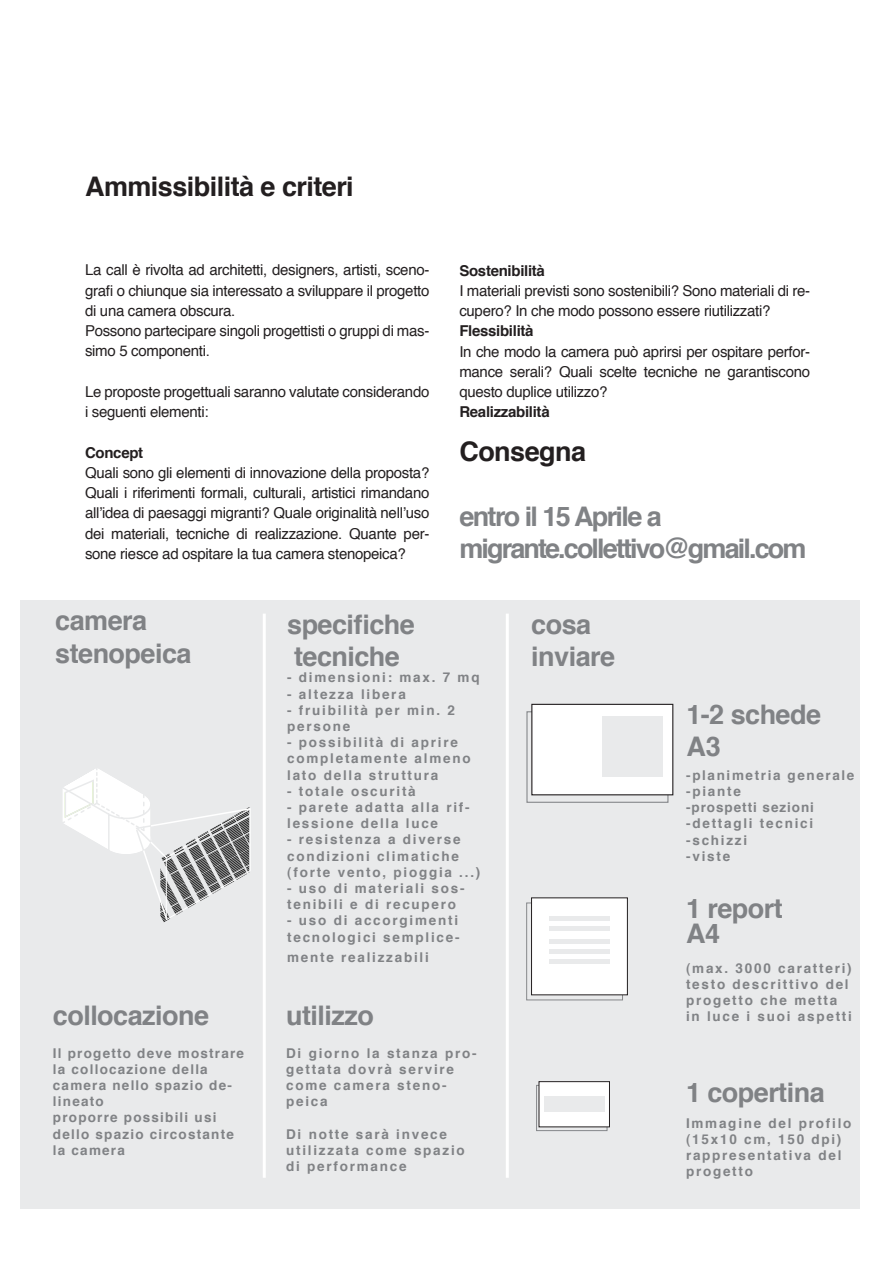
<style>
.page{position:relative;width:893px;height:1263px;background:#fff}
.page>*{position:absolute;margin:0;border:0;box-sizing:border-box;transform-origin:0 0}
.t1{font:700 27px/32.4px "Helvetica";letter-spacing:-.02em;color:#808285}
.t2{font:700 27px "Helvetica";letter-spacing:-.02em;color:#231f20}
.t3{font:700 27px "Helvetica";letter-spacing:-.07em;color:#808285}
.t4{font:700 27px "Helvetica";letter-spacing:-.06em;color:#808285}
.t5{font:15px/20.2px "Helvetica";letter-spacing:-.02em;color:#231f20;text-align:justify}
.t6{font:700 15px "Helvetica";letter-spacing:-.02em;color:#231f20}
.t7{font:700 13.5px/16.2px "Helvetica";letter-spacing:.13em;color:#808285}
.t8{font:700 13.5px/16.2px "Helvetica";letter-spacing:.09em;color:#808285}
.t9{font:700 13.5px "Helvetica";letter-spacing:.07em;color:#808285}
</style>
<div class="page">
<div style="left:20px;top:601px;width:840px;height:608px;background:#e9eaeb"></div>
<div style="left:526px;top:711px;width:142px;height:92px;border:1px solid #86888b"></div>
<div style="left:536px;top:1085px;width:71px;height:46px;border:1px solid #86888b"></div>
<div style="left:526px;top:902px;width:97px;height:98px;border:1px solid #86888b"></div>
<div style="left:532px;top:704px;width:141px;height:91px;background:#fff"></div>
<div style="left:531px;top:704px;width:142px;height:91px;border:1px solid #231f20"></div>
<div style="left:539px;top:1082px;width:70px;height:45px;background:#fff"></div>
<div style="left:539px;top:1081px;width:71px;height:46px;border:1px solid #231f20"></div>
<div style="left:531px;top:898px;width:96px;height:97px;background:#fff"></div>
<div style="left:531px;top:897px;width:97px;height:98px;border:1px solid #231f20"></div>
<div style="left:602px;top:716px;width:61px;height:60px;background:#e9eaeb"></div>
<div style="left:544px;top:1096px;width:60px;height:16px;background:#e9eaeb"></div>
<hr style="left:549px;top:916px;width:61px;height:4px;background:#e9eaeb">
<hr style="left:549px;top:926px;width:61px;height:4px;background:#e9eaeb">
<hr style="left:549px;top:949px;width:61px;height:4px;background:#e9eaeb">
<hr style="left:549px;top:939px;width:61px;height:4px;background:#e9eaeb">
<div style="left:549px;top:959px;width:61px;height:5px;background:#e9eaeb"></div>
<hr style="left:506px;top:614px;width:3px;height:564px;background:#fff">
<hr style="left:263px;top:614px;width:3px;height:564px;background:#fff">
<svg style="left:63px;top:769px;width:188px;height:153px"></svg>
<p class="t2" style="left:85px;top:165px;width:270px">Ammissibilità e criteri</p>
<p class="t5" style="left:85px;top:260px;width:346px">La call è rivolta ad architetti, designers, artisti, sceno&shy;grafi o chiunque sia interessato a sviluppare il progetto di una camera obscura.</p>
<p class="t5" style="left:85px;top:321px;width:346px">Possono partecipare singoli progettisti o gruppi di mas&shy;simo 5 componenti.</p>
<p class="t5" style="left:85px;top:382px;width:346px">Le proposte progettuali saranno valutate considerando i seguenti elementi:</p>
<p class="t6" style="left:85px;top:440px;width:60px">Concept</p>
<p class="t5" style="left:85px;top:463px;width:346px">Quali sono gli elementi di innovazione della proposta?<br>Quali i riferimenti formali, culturali, artistici rimandano all’idea di paesaggi migranti? Quale originalità nell’uso dei materiali, tecniche di realizzazione. Quante per&shy;sone riesce ad ospitare la tua camera stenopeica?</p>
<p class="t6" style="left:459px;top:258px;width:87px">Sostenibilità</p>
<p class="t5" style="left:459px;top:281px;width:352px">I materiali previsti sono sostenibili? Sono materiali di re&shy;cupero? In che modo possono essere riutilizzati?</p>
<p class="t6" style="left:459px;top:319px;width:76px">Flessibilità</p>
<p class="t5" style="left:459px;top:342px;width:352px">In che modo la camera può aprirsi per ospitare perfor&shy;mance serali? Quali scelte tecniche ne garantiscono questo duplice utilizzo?</p>
<p class="t6" style="left:459px;top:400px;width:92px">Realizzabilità</p>
<p class="t2" style="left:459px;top:430px;width:128px">Consegna</p>
<p class="t4" style="left:459px;top:495px;width:204px">entro il 15 Aprile a</p>
<p class="t3" style="left:459px;top:527px;width:349px">migrante.collettivo@gmail.com</p>
<p class="t1" style="left:55px;top:605px;width:93px">camera</p>
<p class="t1" style="left:55px;top:637px;width:138px">stenopeica</p>
<p class="t1" style="left:53px;top:1000px;width:158px">collocazione</p>
<p class="t8" style="left:53px;top:1045px;width:193px">Il progetto deve mostrare la collocazione della camera nello spazio de&shy;lineato</p>
<p class="t8" style="left:53px;top:1110px;width:182px">proporre possibili usi dello spazio circostante la camera</p>
<p class="t1" style="left:287px;top:608px;width:129px">specifiche</p>
<p class="t1" style="left:294px;top:641px;width:107px">tecniche</p>
<p class="t7" style="left:287px;top:670px;width:194px">- dimensioni: max. 7 mq</p>
<p class="t7" style="left:287px;top:686px;width:120px">- altezza libera</p>
<p class="t7" style="left:287px;top:702px;width:169px">- fruibilità per min. 2 persone</p>
<p class="t7" style="left:287px;top:734px;width:185px">- possibilità di aprire completamente almeno lato della struttura</p>
<p class="t7" style="left:287px;top:783px;width:130px">- totale oscurità</p>
<p class="t7" style="left:287px;top:799px;width:184px">- parete adatta alla rif&shy;lessione della luce</p>
<p class="t7" style="left:287px;top:832px;width:195px">- resistenza a diverse condizioni climatiche (forte vento, pioggia ...)</p>
<p class="t7" style="left:287px;top:880px;width:179px">- uso di materiali sos&shy;tenibili e di recupero</p>
<p class="t7" style="left:287px;top:913px;width:174px">- uso di accorgimenti tecnologici semplice-</p>
<p class="t7" style="left:287px;top:949px;width:143px">mente realizzabili</p>
<p class="t1" style="left:286px;top:1000px;width:89px">utilizzo</p>
<p class="t7" style="left:286px;top:1045px;width:192px">Di giorno la stanza pro&shy;gettata dovrà servire come camera steno&shy;peica</p>
<p class="t7" style="left:286px;top:1126px;width:180px">Di notte sarà invece utilizzata come spazio di performance</p>
<p class="t1" style="left:531px;top:608px;width:85px">cosa inviare</p>
<p class="t1" style="left:686px;top:699px;width:136px">1-2 schede</p>
<p class="t1" style="left:686px;top:731px;width:36px">A3</p>
<p class="t7" style="left:686px;top:767px;width:170px">-planimetria generale</p>
<p class="t7" style="left:686px;top:783px;width:56px">-piante</p>
<p class="t9" style="left:686px;top:796px;width:129px">-prospetti sezioni</p>
<p class="t7" style="left:686px;top:816px;width:129px">-dettagli tecnici</p>
<p class="t7" style="left:686px;top:832px;width:63px">-schizzi</p>
<p class="t7" style="left:686px;top:848px;width:46px">-viste</p>
<p class="t1" style="left:686px;top:892px;width:98px">1 report</p>
<p class="t1" style="left:686px;top:917px;width:35px">A4</p>
<p class="t7" style="left:686px;top:960px;width:167px">(max. 3000 caratteri)</p>
<p class="t7" style="left:686px;top:976px;width:167px">testo descrittivo del progetto che metta in luce i suoi aspetti</p>
<p class="t1" style="left:686px;top:1076px;width:140px">1 copertina</p>
<p class="t7" style="left:686px;top:1115px;width:167px">Immagine del profilo (15x10 cm, 150 dpi)</p>
<p class="t7" style="left:686px;top:1147px;width:157px">rappresentativa del progetto</p>
</div>
